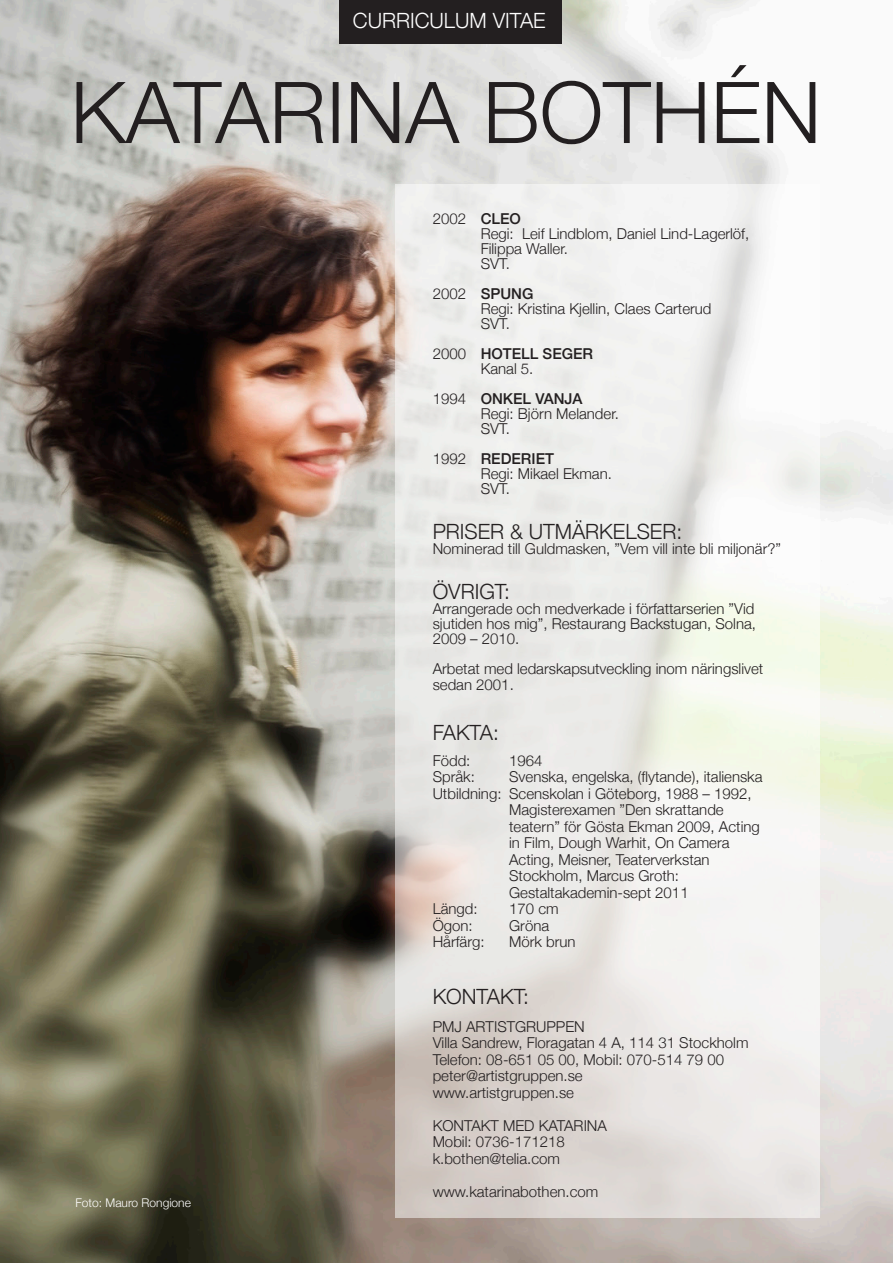
<style>
.page{position:relative;width:893px;height:1263px;background:#fff}
.page>*{position:absolute;margin:0;border:0;box-sizing:border-box;transform-origin:0 0}
.t1{font:300 21px "Helvetica Neue";color:#231f20}
.t2{font:300 21px "Helvetica Neue";color:#fff}
.t3{font:300 15px/16.5px "Helvetica Neue";color:#231f20}
.t4{font:500 15px "Helvetica Neue";color:#231f20}
.t5{font:300 12px "Helvetica Neue";color:#fff}
.s1{font-weight:500}
.s2{font-weight:300}
</style>
<div class="page">
<img style="left:0;top:0;width:893px;height:1263px">
<div style="left:339px;top:0;width:222px;height:43px;background:#231f20"></div>
<svg style="left:395px;top:185px;width:425px;height:1033px;fill:#edebe9"></svg>
<svg style="left:77px;top:65px;width:738px;height:79px"></svg>
<p class="t5" style="left:75px;top:1192px;width:117px">Foto: Mauro Rongione</p>
<p class="t2" style="left:353px;top:3px;width:194px">CURRICULUM VITAE</p>
<p class="t3" style="left:433px;top:209px;width:90px">2002 <span class="s1">CLEO</span></p>
<p class="t3" style="left:481px;top:225px;width:270px;line-height:15px">Regi: Leif Lindblom, Daniel Lind-Lagerlöf,<br>Filippa Waller.</p>
<p class="t3" style="left:481px;top:254px;width:31px">SVT.</p>
<p class="t4" style="left:433px;top:281px;width:102px"><span class="s2">2002</span> SPUNG</p>
<p class="t3" style="left:481px;top:299px;width:232px">Regi: Kristina Kjellin, Claes Carterud</p>
<p class="t3" style="left:481px;top:314px;width:31px">SVT.</p>
<p class="t4" style="left:433px;top:341px;width:162px"><span class="s2">2000</span> HOTELL SEGER</p>
<p class="t3" style="left:481px;top:359px;width:54px">Kanal 5.</p>
<p class="t4" style="left:433px;top:386px;width:151px"><span class="s2">1994</span> ONKEL VANJA</p>
<p class="t3" style="left:481px;top:404px;width:140px">Regi: Björn Melander.</p>
<p class="t3" style="left:481px;top:419px;width:31px">SVT.</p>
<p class="t4" style="left:433px;top:446px;width:123px"><span class="s2">1992</span> REDERIET</p>
<p class="t3" style="left:481px;top:464px;width:133px">Regi: Mikael Ekman.</p>
<p class="t3" style="left:481px;top:479px;width:31px">SVT.</p>
<p class="t1" style="left:433px;top:514px;width:251px">PRISER &amp; UTMÄRKELSER:</p>
<p class="t3" style="left:433px;top:539px;width:350px">Nominerad till Guldmasken, ”Vem vill inte bli miljonär?”</p>
<p class="t1" style="left:433px;top:574px;width:79px">ÖVRIGT:</p>
<p class="t3" style="left:433px;top:600px;width:325px;line-height:15px;text-align:justify">Arrangerade och medverkade i författarserien ”Vid sjutiden hos mig”, Restaurang Backstugan, Solna, 2009 – 2010.</p>
<p class="t3" style="left:433px;top:659px;width:332px">Arbetat med ledarskapsutveckling inom näringslivet sedan 2001.</p>
<p class="t1" style="left:433px;top:715px;width:68px">FAKTA:</p>
<p class="t3" style="left:433px;top:751px;width:39px">Född:</p>
<p class="t3" style="left:509px;top:751px;width:35px">1964</p>
<p class="t3" style="left:433px;top:768px;width:44px">Språk:</p>
<p class="t3" style="left:509px;top:768px;width:255px">Svenska, engelska, (flytande), italienska</p>
<p class="t3" style="left:509px;top:784px;width:244px;text-indent:-76px">Utbildning: Scenskolan i Göteborg, 1988 – 1992,<br>Magisterexamen ”Den skrattande</p>
<p class="t3" style="left:509px;top:817px;width:252px">teatern” för Gösta Ekman 2009, Acting in Film, Dough Warhit, On Camera<br>Acting, Meisner, Teaterverkstan</p>
<p class="t3" style="left:509px;top:867px;width:171px">Stockholm, Marcus Groth:</p>
<p class="t3" style="left:509px;top:883px;width:181px">Gestaltakademin-sept 2011</p>
<p class="t3" style="left:433px;top:900px;width:47px">Längd:</p>
<p class="t3" style="left:509px;top:900px;width:51px">170 cm</p>
<p class="t3" style="left:433px;top:916px;width:42px">Ögon:</p>
<p class="t3" style="left:509px;top:916px;width:42px">Gröna</p>
<p class="t3" style="left:433px;top:933px;width:53px">Hårfärg:</p>
<p class="t3" style="left:509px;top:933px;width:68px">Mörk brun</p>
<p class="t1" style="left:433px;top:979px;width:98px">KONTAKT:</p>
<p class="t3" style="left:433px;top:1017px;width:154px">PMJ ARTISTGRUPPEN</p>
<p class="t3" style="left:433px;top:1033px;width:317px">Villa Sandrew, Floragatan 4 A, 114 31 Stockholm</p>
<p class="t3" style="left:433px;top:1050px;width:293px">Telefon: 08-651 05 00, Mobil: 070-514 79 00</p>
<p class="t3" style="left:433px;top:1066px;width:152px">peter@artistgruppen.se</p>
<p class="t3" style="left:433px;top:1083px;width:143px">www.artistgruppen.se</p>
<p class="t3" style="left:433px;top:1116px;width:176px">KONTAKT MED KATARINA</p>
<p class="t3" style="left:433px;top:1132px;width:134px">Mobil: 0736-171218</p>
<p class="t3" style="left:433px;top:1149px;width:129px">k.bothen@telia.com</p>
<p class="t3" style="left:433px;top:1182px;width:167px">www.katarinabothen.com</p>
</div>
